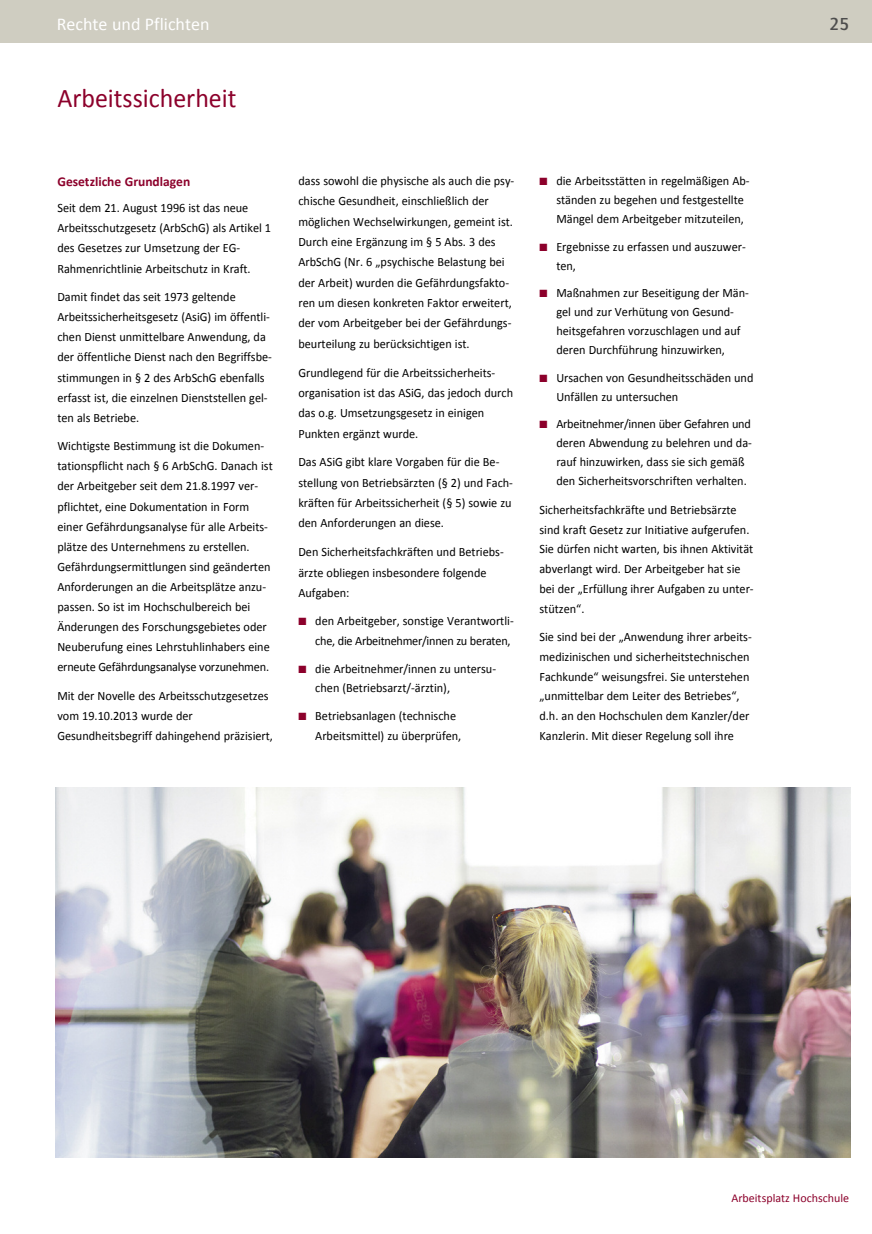
<style>
.page{position:relative;width:872px;height:1234px;background:#fff}
.page>*{position:absolute;margin:0;border:0;box-sizing:border-box;transform-origin:0 0}
.t1{font:27px "Calibri";color:#8c002b;scale:.96 1}
.t2{font:18px "Calibri";color:#fff}
.t3{font:500 18px "Quay Sans";color:#4d4d4d}
.t4{font:700 13.5px "Calibri";color:#8c002b}
.t5{font:12.75px/20.1px "Calibri";color:#000;scale:.96 1}
.t6{font:12px "Calibri";color:#8c002b}
.s1{color:#8c002b}
</style>
<div class="page">
<div style="left:0;top:0;width:872px;height:43px;background:#cfcdc1"></div>
<img style="left:55px;top:787px;width:795px;height:370px">
<h2 class="t2" style="left:57px;top:13px;width:154px">Rechte und Pflichten</h2>
<h2 class="t3" style="left:829px;top:13px;width:21px">25</h2>
<h1 class="t1" style="left:57px;top:81px;width:188px">Arbeitssicherheit</h1>
<p class="t4" style="left:57px;top:173px;width:134px">Gesetzliche Grundlagen</p>
<p class="t5" style="left:57px;top:198px;width:224px">Seit dem 21. August 1996 ist das neue Arbeitsschutzgesetz (ArbSchG) als Artikel 1 des Gesetzes zur Umsetzung der EG-Rahmenrichtlinie Arbeitschutz in Kraft.</p>
<p class="t5" style="left:57px;top:287px;width:225px">Damit findet das seit 1973 geltende Arbeitssicherheitsgesetz (AsiG) im öffentli&shy;chen Dienst unmittelbare Anwendung, da der öffentliche Dienst nach den Begriffsbe&shy;stimmungen in § 2 des ArbSchG ebenfalls erfasst ist, die einzelnen Dienststellen gel&shy;ten als Betriebe.</p>
<p class="t5" style="left:57px;top:436px;width:226px">Wichtigste Bestimmung ist die Dokumen&shy;tationspflicht nach § 6 ArbSchG. Danach ist der Arbeitgeber seit dem 21.8.1997 ver&shy;pflichtet, eine Dokumentation in Form einer Gefährdungsanalyse für alle Arbeits&shy;plätze des Unternehmens zu erstellen.<br>Gefährdungsermittlungen sind geänderten Anforderungen an die Arbeitsplätze anzu&shy;passen. So ist im Hochschulbereich bei Änderungen des Forschungsgebietes oder Neuberufung eines Lehrstuhlinhabers eine erneute Gefährdungsanalyse vorzunehmen.</p>
<p class="t5" style="left:57px;top:685px;width:226px">Mit der Novelle des Arbeitsschutzgesetzes vom 19.10.2013 wurde der<br>Gesundheitsbegriff dahingehend präzisiert,</p>
<p class="t5" style="left:298px;top:170px;width:226px">dass sowohl die physische als auch die psy&shy;chische Gesundheit, einschließlich der möglichen Wechselwirkungen, gemeint ist.<br>Durch eine Ergänzung im § 5 Abs. 3 des ArbSchG (Nr. 6 „psychische Belastung bei der Arbeit) wurden die Gefährdungsfakto&shy;ren um diesen konkreten Faktor erweitert, der vom Arbeitgeber bei der Gefährdungs&shy;beurteilung zu berücksichtigen ist.</p>
<p class="t5" style="left:298px;top:362px;width:225px">Grundlegend für die Arbeitssicherheits&shy;organisation ist das ASiG, das jedoch durch das o.g. Umsetzungsgesetz in einigen Punkten ergänzt wurde.</p>
<p class="t5" style="left:298px;top:452px;width:225px">Das ASiG gibt klare Vorgaben für die Be&shy;stellung von Betriebsärzten (§ 2) und Fach&shy;kräften für Arbeitssicherheit (§ 5) sowie zu den Anforderungen an diese.</p>
<p class="t5" style="left:298px;top:541px;width:215px">Den Sicherheitsfachkräften und Betriebs&shy;ärzte obliegen insbesondere folgende<br>Aufgaben:</p>
<p class="t5" style="left:298px;top:610px;width:226px;line-height:19.5px;text-align:right"><span class="s1">■</span> den Arbeitgeber, sonstige Verantwortli&shy;che, die Arbeitnehmer/innen zu beraten,</p>
<p class="t5" style="left:315px;top:658px;width:190px;line-height:19.5px;text-indent:-17px"><span class="s1">■</span> die Arbeitnehmer/innen zu untersu&shy;chen (Betriebsarzt/-ärztin),</p>
<p class="t5" style="left:315px;top:706px;width:154px;line-height:19.5px;text-indent:-17px"><span class="s1">■</span> Betriebsanlagen (technische<br>Arbeitsmittel) zu überprüfen,</p>
<p class="t5" style="left:556px;top:171px;width:203px;line-height:19px;text-indent:-17px"><span class="s1">■</span> die Arbeitsstätten in regelmäßigen Ab&shy;ständen zu begehen und festgestellte<br>Mängel dem Arbeitgeber mitzuteilen,</p>
<p class="t5" style="left:556px;top:236px;width:199px;line-height:19px;text-indent:-17px"><span class="s1">■</span> Ergebnisse zu erfassen und auszuwer&shy;ten,</p>
<p class="t5" style="left:556px;top:283px;width:202px;line-height:19px;text-indent:-17px"><span class="s1">■</span> Maßnahmen zur Beseitigung der Män&shy;gel und zur Verhütung von Gesund&shy;heitsgefahren vorzuschlagen und auf deren Durchführung hinzuwirken,</p>
<p class="t5" style="left:556px;top:368px;width:207px;line-height:19px;text-indent:-17px"><span class="s1">■</span> Ursachen von Gesundheitsschäden und<br>Unfällen zu untersuchen</p>
<p class="t5" style="left:556px;top:414px;width:205px;line-height:19px;text-indent:-17px"><span class="s1">■</span> Arbeitnehmer/innen über Gefahren und deren Abwendung zu belehren und da&shy;rauf hinzuwirken, dass sie sich gemäß den Sicherheitsvorschriften verhalten.</p>
<p class="t5" style="left:539px;top:499px;width:225px">Sicherheitsfachkräfte und Betriebsärzte sind kraft Gesetz zur Initiative aufgerufen.<br>Sie dürfen nicht warten, bis ihnen Aktivität abverlangt wird. Der Arbeitgeber hat sie bei der „Erfüllung ihrer Aufgaben zu unter&shy;stützen“.</p>
<p class="t5" style="left:539px;top:626px;width:223px">Sie sind bei der „Anwendung ihrer arbeits&shy;medizinischen und sicherheitstechnischen Fachkunde“ weisungsfrei. Sie unterstehen „unmittelbar dem Leiter des Betriebes“, d.h. an den Hochschulen dem Kanzler/der Kanzlerin. Mit dieser Regelung soll ihre</p>
<p class="t6" style="left:731px;top:1190px;width:119px">Arbeitsplatz Hochschule</p>
</div>
